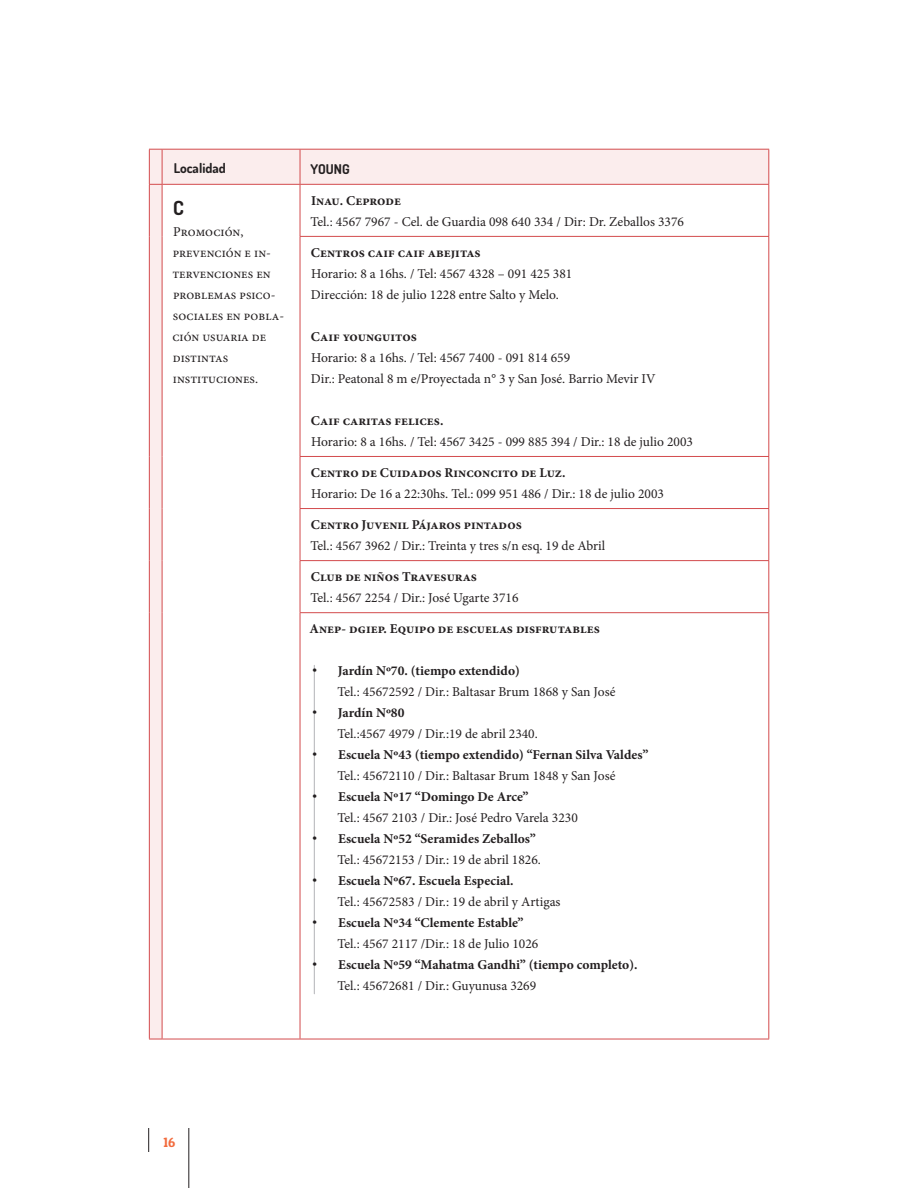
<style>
.page{position:relative;width:918px;height:1188px;background:#fff}
.page>*{position:absolute;margin:0;border:0;box-sizing:border-box;transform-origin:0 0}
.Texto_Interno{font:19.5px "Dosis";color:#231f20}
.Texto_Interno-2{font:13.5px/21px "Minion Pro";color:#231f20}
.Texto_Interno-3{font:700 13.5px/21px "Minion Pro";color:#231f20;text-align:center}
.Texto_Interno-4{font:13.5px "Dosis";color:#231f20}
.t1{font:13.5px "Patua One";color:#f26b3d}
.s1{font-family:"Chunk Five Ex";font-size:15px}
.s2{font-weight:700}
.s3{font-family:"Chunk Five Ex";font-weight:400;font-size:15px}
.s4{font-weight:400}
</style>
<div class="page">
<svg style="left:148px;top:1128px;width:1px;height:24px"></svg>
<hr style="left:189px;top:1128px;width:1px;height:60px;background:#231f20">
<div style="left:149px;top:184px;width:13px;height:855px;background:#fbeded"></div>
<svg style="left:149px;top:149px;width:620px;height:36px;background:#f9e7e7"></svg>
<hr style="left:162px;top:184px;width:138px;height:1px;background:#d34b4d">
<hr style="left:300px;top:184px;width:469px;height:1px;background:#d34b4d">
<hr style="left:149px;top:185px;width:1px;height:51px;background:#d34b4d">
<hr style="left:162px;top:185px;width:1px;height:51px;background:#d34b4d">
<hr style="left:300px;top:185px;width:1px;height:51px;background:#d34b4d">
<hr style="left:768px;top:185px;width:1px;height:51px;background:#d34b4d">
<hr style="left:149px;top:236px;width:1px;height:220px;background:#d34b4d">
<hr style="left:162px;top:236px;width:1px;height:220px;background:#d34b4d">
<hr style="left:300px;top:236px;width:469px;height:1px;background:#d34b4d">
<hr style="left:300px;top:237px;width:1px;height:219px;background:#d34b4d">
<hr style="left:768px;top:237px;width:1px;height:219px;background:#d34b4d">
<hr style="left:149px;top:456px;width:1px;height:53px;background:#d34b4d">
<hr style="left:162px;top:456px;width:1px;height:53px;background:#d34b4d">
<hr style="left:300px;top:456px;width:469px;height:1px;background:#d34b4d">
<hr style="left:300px;top:457px;width:1px;height:51px;background:#d34b4d">
<hr style="left:768px;top:457px;width:1px;height:51px;background:#d34b4d">
<hr style="left:149px;top:509px;width:1px;height:52px;background:#d34b4d">
<hr style="left:162px;top:509px;width:1px;height:52px;background:#d34b4d">
<hr style="left:300px;top:508px;width:469px;height:1px;background:#d34b4d">
<hr style="left:300px;top:509px;width:1px;height:51px;background:#d34b4d">
<hr style="left:768px;top:509px;width:1px;height:51px;background:#d34b4d">
<hr style="left:149px;top:561px;width:1px;height:52px;background:#d34b4d">
<hr style="left:162px;top:561px;width:1px;height:52px;background:#d34b4d">
<hr style="left:300px;top:560px;width:469px;height:1px;background:#d34b4d">
<hr style="left:300px;top:561px;width:1px;height:51px;background:#d34b4d">
<hr style="left:768px;top:561px;width:1px;height:51px;background:#d34b4d">
<hr style="left:149px;top:613px;width:1px;height:426px;background:#d34b4d">
<hr style="left:162px;top:613px;width:1px;height:426px;background:#d34b4d">
<hr style="left:300px;top:612px;width:469px;height:1px;background:#d34b4d">
<hr style="left:300px;top:613px;width:1px;height:426px;background:#d34b4d">
<hr style="left:768px;top:613px;width:1px;height:426px;background:#d34b4d">
<svg style="left:149px;top:1039px;width:13px;height:1px"></svg>
<hr style="left:162px;top:1039px;width:138px;height:1px;background:#d34b4d">
<hr style="left:300px;top:1039px;width:469px;height:1px;background:#d34b4d">
<hr style="left:314px;top:665px;width:1px;height:329px;background:#b2b3b7">
<p class="Texto_Interno-4" style="left:174px;top:159px;width:54px">Localidad</p>
<p class="Texto_Interno-4" style="left:311px;top:159px;width:41px">YOUNG</p>
<p class="Texto_Interno" style="left:173px;top:194px;width:12px">C</p>
<p class="Texto_Interno-2" style="left:173px;top:221px;width:72px">Promoción,</p>
<p class="Texto_Interno-2" style="left:172px;top:242px;width:113px">prevención e in&shy;tervenciones en problemas psico&shy;sociales en pobla&shy;ción usuaria de distintas</p>
<p class="Texto_Interno-2" style="left:173px;top:368px;width:87px">instituciones.</p>
<p class="Texto_Interno-3" style="left:311px;top:190px;width:91px">Inau. Ceprode</p>
<p class="Texto_Interno-2" style="left:311px;top:211px;width:375px">Tel.: 4567 7967 - Cel. de Guardia 098 640 334 / Dir: Dr. Zeballos 3376</p>
<p class="Texto_Interno-3" style="left:311px;top:242px;width:171px">Centros caif caif abejitas</p>
<p class="Texto_Interno-2" style="left:311px;top:263px;width:263px">Horario: 8 a 16hs. / Tel: 4567 4328 – 091 425 381</p>
<p class="Texto_Interno-2" style="left:311px;top:284px;width:249px">Dirección: 18 de julio 1228 entre Salto y Melo.</p>
<p class="Texto_Interno-3" style="left:311px;top:326px;width:107px">Caif younguitos</p>
<p class="Texto_Interno-2" style="left:311px;top:347px;width:261px">Horario: 8 a 16hs. / Tel: 4567 7400 - 091 814 659</p>
<p class="Texto_Interno-2" style="left:311px;top:368px;width:346px">Dir.: Peatonal 8 m e/Proyectada n° 3 y San José. Barrio Mevir IV</p>
<p class="Texto_Interno-3" style="left:311px;top:410px;width:134px">Caif caritas felices.</p>
<p class="Texto_Interno-2" style="left:311px;top:431px;width:383px">Horario: 8 a 16hs. / Tel: 4567 3425 - 099 885 394 / Dir.: 18 de julio 2003</p>
<p class="Texto_Interno-3" style="left:311px;top:462px;width:256px">Centro de Cuidados Rinconcito de Luz.</p>
<p class="Texto_Interno-2" style="left:311px;top:483px;width:354px">Horario: De 16 a 22:30hs. Tel.: 099 951 486 / Dir.: 18 de julio 2003</p>
<p class="Texto_Interno-3" style="left:311px;top:514px;width:213px">Centro Juvenil Pájaros pintados</p>
<p class="Texto_Interno-2" style="left:311px;top:535px;width:296px">Tel.: 4567 3962 / Dir.: Treinta y tres s/n esq. 19 de Abril</p>
<p class="Texto_Interno-3" style="left:311px;top:566px;width:167px">Club de niños Travesuras</p>
<p class="Texto_Interno-2" style="left:311px;top:587px;width:209px">Tel.: 4567 2254 / Dir.: José Ugarte 3716</p>
<p class="Texto_Interno-3" style="left:310px;top:618px;width:292px">Anep- dgiep. Equipo de escuelas disfrutables</p>
<p class="Texto_Interno-2" style="left:338px;top:660px;width:279px;text-indent:-25px"><span class="s1">•</span> <span class="s2">Jardín Nº70. (tiempo extendido)<br></span>Tel.: 45672592 / Dir.: Baltasar Brum 1868 y San José</p>
<p class="Texto_Interno-2" style="left:338px;top:702px;width:202px;text-indent:-25px"><span class="s1">•</span> <span class="s2">Jardín Nº80<br></span>Tel.:4567 4979 / Dir.:19 de abril 2340.</p>
<p class="Texto_Interno-3" style="left:312px;top:744px;width:338px"><span class="s3">•</span> Escuela Nº43 (tiempo extendido) “Fernan Silva Valdes”<br><span class="s4">Tel.: 45672110 / Dir.: Baltasar Brum 1848 y San José</span></p>
<p class="Texto_Interno-2" style="left:338px;top:786px;width:242px;text-indent:-25px"><span class="s1">•</span> <span class="s2">Escuela Nº17 “Domingo De Arce”<br></span>Tel.: 4567 2103 / Dir.: José Pedro Varela 3230</p>
<p class="Texto_Interno-2" style="left:338px;top:828px;width:205px;text-indent:-25px"><span class="s1">•</span> <span class="s2">Escuela Nº52 “Seramides Zeballos”<br></span>Tel.: 45672153 / Dir.: 19 de abril 1826.</p>
<p class="Texto_Interno-2" style="left:338px;top:870px;width:224px;text-indent:-25px"><span class="s1">•</span> <span class="s2">Escuela Nº67. Escuela Especial.<br></span>Tel.: 45672583 / Dir.: 19 de abril y Artigas</p>
<p class="Texto_Interno-2" style="left:338px;top:912px;width:202px;text-indent:-25px"><span class="s1">•</span> <span class="s2">Escuela Nº34 “Clemente Estable”<br></span>Tel.: 4567 2117 /Dir.: 18 de Julio 1026</p>
<p class="Texto_Interno-3" style="left:338px;top:954px;width:301px;text-align:left;text-indent:-25px"><span class="s3">•</span> Escuela Nº59 “Mahatma Gandhi” (tiempo completo).<br><span class="s4">Tel.: 45672681 / Dir.: Guyunusa 3269</span></p>
<p class="t1" style="left:164px;top:1133px;width:13px">16</p>
</div>
